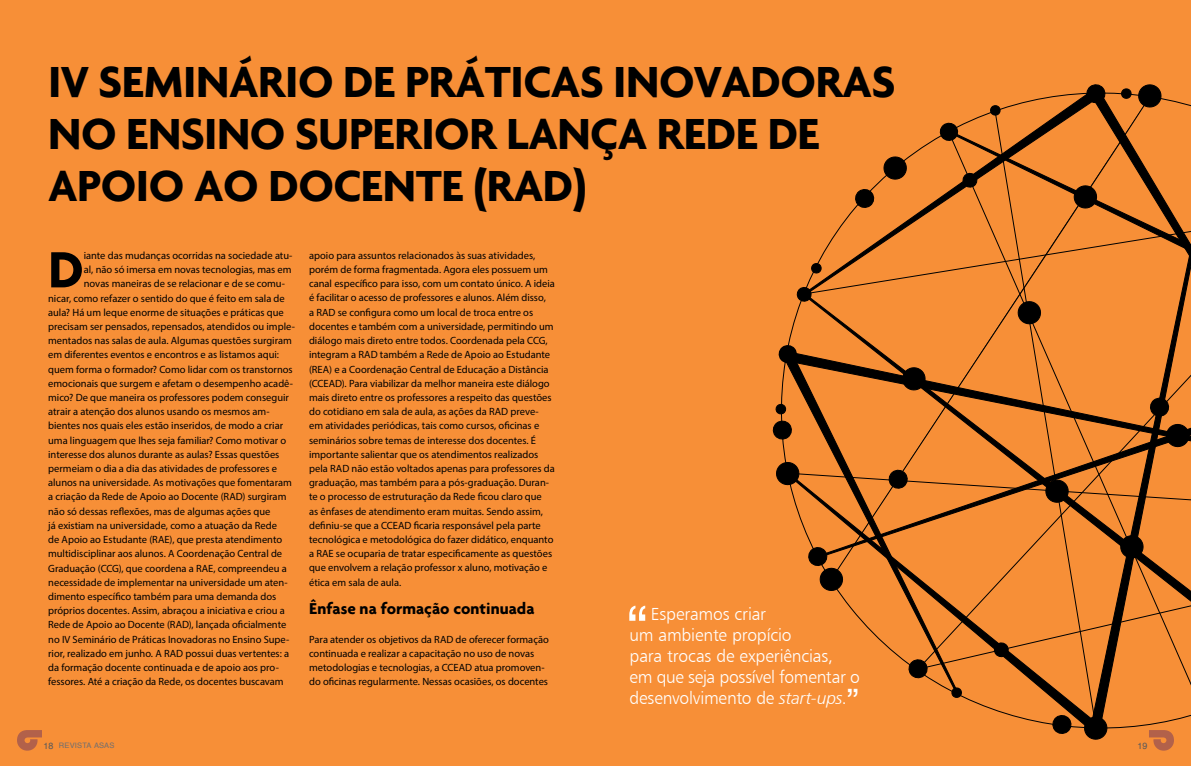
<style>
.page{position:relative;width:1191px;height:766px;background:#fff}
.page>*{position:absolute;margin:0;border:0;box-sizing:border-box;transform-origin:0 0}
.t1{font:59.3px "Helvetica";color:#fff}
.t2{font:700 55px "Agenda";color:#000}
.t3{font:700 47px/52px "Agenda";letter-spacing:-.01em;color:#000}
.t4{font:17.5px/21px "Humanist 777 BT Light B";letter-spacing:-.01em;color:#fff}
.t5{font:700 17px "Agenda";color:#000}
.t6{font:10.5px/14.2px "Myriad Pro";letter-spacing:-.005em;color:#000}
.t7{font:9px "Helvetica";color:#58595b}
.t8{font:7.5px "Helvetica";letter-spacing:.02em;color:#6d6e71}
.s1{font-family:"Humanist 777 BT Light Italic B"}
.s2{font-family:"Helvetica";font-size:35px}
.s3{font-size:9px;color:#58595b}
</style>
<div class="page">
<div style="left:0;top:0;width:1191px;height:765px;background:#f78f37"></div>
<svg style="left:17px;top:730px;width:25px;height:20px"></svg>
<svg style="left:1085px;top:730px;width:23px;height:10px"></svg>
<svg style="left:796px;top:287px;width:5px;height:16px"></svg>
<svg style="left:772px;top:345px;width:107px;height:95px"></svg>
<svg style="left:801px;top:137px;width:145px;height:160px"></svg>
<svg style="left:938px;top:84px;width:253px;height:174px"></svg>
<svg style="left:946px;top:129px;width:143px;height:221px"></svg>
<svg style="left:959px;top:350px;width:130px;height:120px"></svg>
<svg style="left:1089px;top:113px;width:102px;height:617px"></svg>
<svg style="left:952px;top:470px;width:148px;height:263px"></svg>
<svg style="left:781px;top:350px;width:178px;height:345px"></svg>
<h3 class="t3" style="left:48px;top:54px;width:848px">IV SEMINÁRIO DE PRÁTICAS INOVADORAS<br>NO ENSINO SUPERIOR LANÇA REDE DE<br>APOIO AO DOCENTE (RAD)</h3>
<h2 class="t2" style="left:48px;top:236px;width:37px">D</h2>
<p class="t6" style="left:84px;top:248px;width:210px">iante das mudanças ocorridas na sociedade atu-</p>
<p class="t6" style="left:84px;top:262px;width:209px">al, não só imersa em novas tecnologias, mas em</p>
<p class="t6" style="left:84px;top:276px;width:203px">novas maneiras de se relacionar e de se comu-</p>
<p class="t6" style="left:48px;top:291px;width:238px">nicar, como refazer o sentido do que é feito em sala de</p>
<p class="t6" style="left:48px;top:305px;width:237px">aula? Há um leque enorme de situações e práticas que</p>
<p class="t6" style="left:48px;top:319px;width:248px">precisam ser pensados, repensados, atendidos ou imple-</p>
<p class="t6" style="left:48px;top:333px;width:245px">mentados nas salas de aula. Algumas questões surgiram</p>
<p class="t6" style="left:48px;top:347px;width:232px">em diferentes eventos e encontros e as listamos aqui:</p>
<p class="t6" style="left:48px;top:362px;width:246px">quem forma o formador? Como lidar com os transtornos</p>
<p class="t6" style="left:48px;top:376px;width:246px">emocionais que surgem e afetam o desempenho acadê-</p>
<p class="t6" style="left:48px;top:390px;width:242px">mico? De que maneira os professores podem conseguir</p>
<p class="t6" style="left:48px;top:404px;width:223px">atrair a atenção dos alunos usando os mesmos am-</p>
<p class="t6" style="left:48px;top:418px;width:236px">bientes nos quais eles estão inseridos, de modo a criar</p>
<p class="t6" style="left:48px;top:433px;width:239px">uma linguagem que lhes seja familiar? Como motivar o</p>
<p class="t6" style="left:48px;top:447px;width:233px">interesse dos alunos durante as aulas? Essas questões</p>
<p class="t6" style="left:48px;top:461px;width:230px">permeiam o dia a dia das atividades de professores e</p>
<p class="t6" style="left:48px;top:475px;width:245px">alunos na universidade. As motivações que fomentaram</p>
<p class="t6" style="left:48px;top:489px;width:240px">a criação da Rede de Apoio ao Docente (RAD) surgiram</p>
<p class="t6" style="left:48px;top:503px;width:224px">não só dessas reflexões, mas de algumas ações que</p>
<p class="t6" style="left:48px;top:518px;width:230px">já existiam na universidade, como a atuação da Rede</p>
<p class="t6" style="left:48px;top:532px;width:235px">de Apoio ao Estudante (RAE), que presta atendimento</p>
<p class="t6" style="left:48px;top:546px;width:235px">multidisciplinar aos alunos. A Coordenação Central de</p>
<p class="t6" style="left:48px;top:560px;width:240px">Graduação (CCG), que coordena a RAE, compreendeu a</p>
<p class="t6" style="left:48px;top:574px;width:241px">necessidade de implementar na universidade um aten-</p>
<p class="t6" style="left:48px;top:589px;width:229px">dimento específico também para uma demanda dos</p>
<p class="t6" style="left:48px;top:603px;width:238px">próprios docentes. Assim, abraçou a iniciativa e criou a</p>
<p class="t6" style="left:48px;top:617px;width:240px">Rede de Apoio ao Docente (RAD), lançada oficialmente</p>
<p class="t6" style="left:48px;top:631px;width:243px">no IV Seminário de Práticas Inovadoras no Ensino Supe-</p>
<p class="t6" style="left:48px;top:645px;width:242px">rior, realizado em junho. A RAD possui duas vertentes: a</p>
<p class="t6" style="left:48px;top:660px;width:232px">da formação docente continuada e de apoio aos pro-</p>
<p class="t6" style="left:48px;top:674px;width:237px">fessores. Até a criação da Rede, os docentes buscavam</p>
<p class="t6" style="left:309px;top:248px;width:247px">apoio para assuntos relacionados às suas atividades, porém de forma fragmentada. Agora eles possuem um canal específico para isso, com um contato único. A ideia é facilitar o acesso de professores e alunos. Além disso,<br>a RAD se configura como um local de troca entre os docentes e também com a universidade, permitindo um diálogo mais direto entre todos. Coordenada pela CCG, integram a RAD também a Rede de Apoio ao Estudante (REA) e a Coordenação Central de Educação a Distância (CCEAD). Para viabilizar da melhor maneira este diálogo mais direto entre os professores a respeito das questões do cotidiano em sala de aula, as ações da RAD preve&shy;em atividades periódicas, tais como cursos, oficinas e seminários sobre temas de interesse dos docentes. É importante salientar que os atendimentos realizados pela RAD não estão voltados apenas para professores da graduação, mas também para a pós-graduação. Duran&shy;te o processo de estruturação da Rede ficou claro que<br>as ênfases de atendimento eram muitas. Sendo assim, definiu-se que a CCEAD ficaria responsável pela parte tecnológica e metodológica do fazer didático, enquanto a RAE se ocuparia de tratar especificamente as questões que envolvem a relação professor x aluno, motivação e ética em sala de aula.</p>
<h3 class="t5" style="left:309px;top:598px;width:227px">Ênfase na formação continuada</h3>
<p class="t6" style="left:309px;top:631px;width:241px">Para atender os objetivos da RAD de oferecer formação continuada e realizar a capacitação no uso de novas metodologias e tecnologias, a CCEAD atua promoven&shy;do oficinas regularmente. Nessas ocasiões, os docentes</p>
<h1 class="t1" style="left:627px;top:582px;width:21px">“</h1>
<h3 class="t4" style="left:629px;top:602px;width:232px;text-indent:21px">Esperamos criar<br>um ambiente propício<br>para trocas de experiências, em que seja possível fomentar o desenvolvimento de <span class="s1">start-ups</span>.<span class="s2">”</span></h3>
<p class="t8" style="left:44px;top:739px;width:72px"><span class="s3">18</span> REVISTA ASAS</p>
<p class="t7" style="left:1137px;top:738px;width:11px">19</p>
</div>
